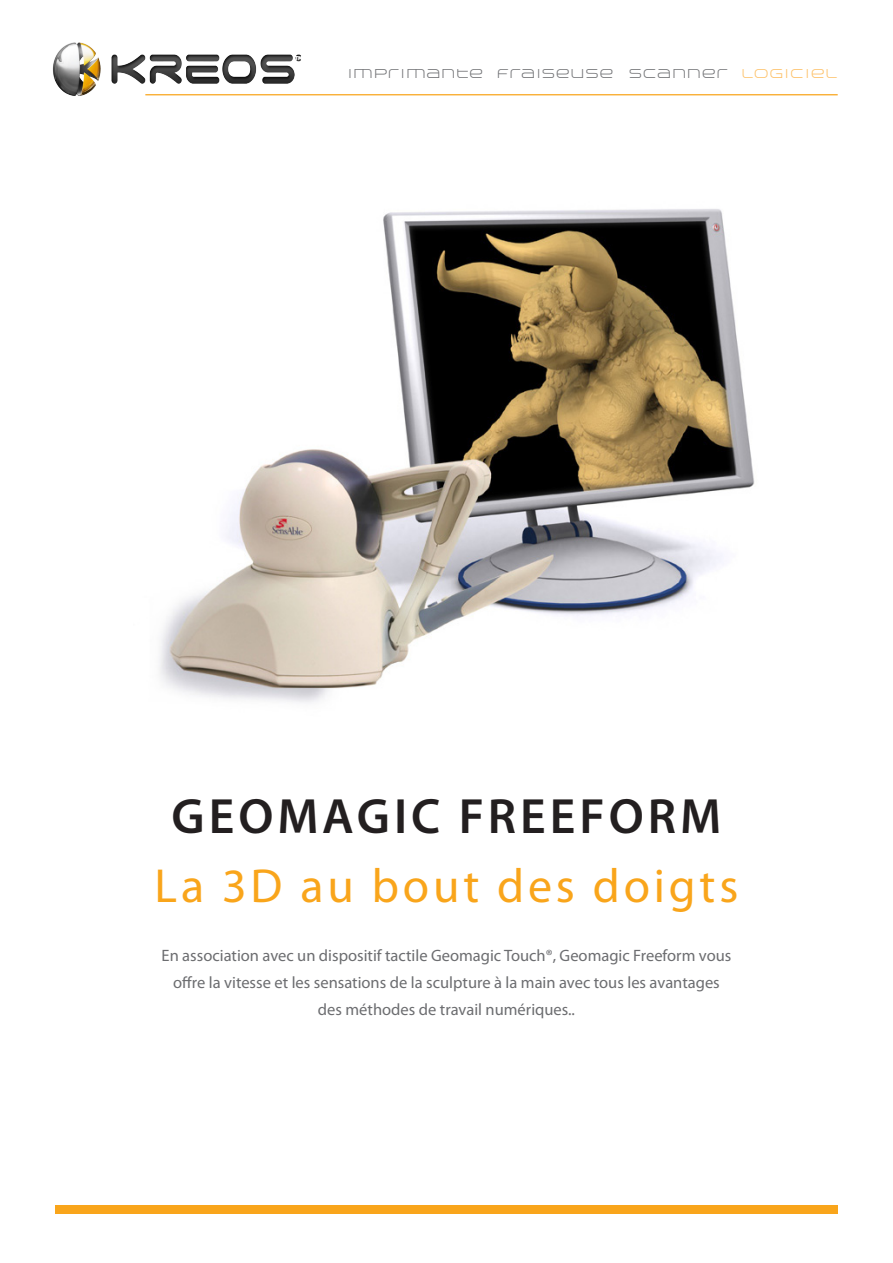
<style>
.page{position:relative;width:893px;height:1263px;background:#fff}
.page>*{position:absolute;margin:0;border:0;box-sizing:border-box;transform-origin:0 0}
.Titre_produit_noir{font:600 49.8px "Myriad Pro";letter-spacing:.08em;color:#231f20}
.Accroche_titre{font:48px "Myriad Pro";letter-spacing:.08em;color:#f9a51b}
.Chapeau_titre{font:16.5px/27px "Myriad Pro";color:#6c6d70;text-align:center}
.t1{font:12.75px "House Movements Runway";color:#6c6d70}
.s1{color:#fdbe62}
</style>
<div class="page">
<img style="left:52px;top:42px;width:250px;height:54px">
<hr style="left:145px;top:94px;width:693px;height:1px;background:#f9a51b">
<div style="left:55px;top:1205px;width:783px;height:9px;background:#f9a51b"></div>
<img style="left:159px;top:209px;width:596px;height:494px">
<p class="t1" style="left:347px;top:65px;width:492px">IMPRIMANTE FRAISEUSE SCANNER <span class="s1">LOGICIEL</span></p>
<p class="Titre_produit_noir" style="left:172px;top:784px;width:551px">GEOMAGIC FREEFORM</p>
<p class="Accroche_titre" style="left:155px;top:856px;width:585px">La 3D au bout des doigts</p>
<p class="Chapeau_titre" style="left:162px;top:941px;width:571px">En association avec un dispositif tactile Geomagic Touch®, Geomagic Freeform vous offre la vitesse et les sensations de la sculpture à la main avec tous les avantages des méthodes de travail numériques..</p>
</div>
